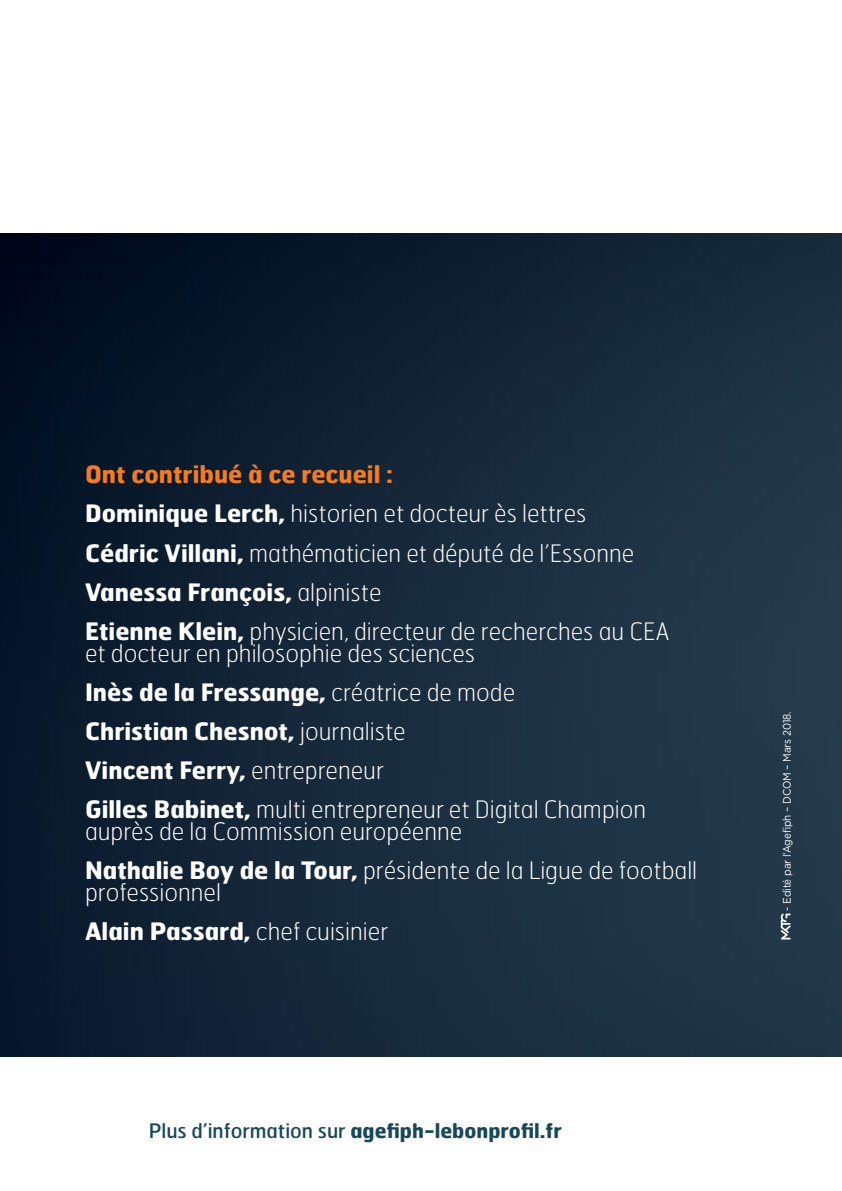
<style>
.page{position:relative;width:842px;height:1191px;background:#fff}
.page>*{position:absolute;margin:0;border:0;box-sizing:border-box;transform-origin:0 0}
.t1{font:100 24px/39px "Hermes";color:#fff}
.t2{font:700 20px "Hermes";color:#174859}
.t3{font:11px "Gotham";letter-spacing:-.01em;color:#fff;scale:.9 1}
.s1{font-weight:700;color:#f47b21}
.s2{font-weight:700}
.s3{font-weight:400}
</style>
<div class="page">
<img style="left:0;top:233px;width:842px;height:824px">
<svg style="left:781px;top:913px;width:10px;height:26px"></svg>
<p class="t1" style="left:85px;top:454px;width:586px"><span class="s1">Ont contribué à ce recueil :<br></span><span class="s2">Dominique Lerch,</span> historien et docteur ès lettres<br><span class="s2">Cédric Villani,</span> mathématicien et député de l’Essonne <span class="s2">Vanessa François,</span> alpiniste<br><span class="s2">Etienne Klein,</span> physicien, directeur de recherches au CEA</p>
<p class="t1" style="left:85px;top:632px;width:563px">et docteur en philosophie des sciences<br><span class="s2">Inès de la Fressange,</span> créatrice de mode<br><span class="s2">Christian Chesnot,</span> journaliste<br><span class="s2">Vincent Ferry,</span> entrepreneur<br><span class="s2">Gilles Babinet,</span> multi entrepreneur et Digital Champion</p>
<p class="t1" style="left:85px;top:810px;width:614px">auprès de la Commission européenne<br><span class="s2">Nathalie Boy de la Tour,</span> présidente de la Ligue de football</p>
<p class="t1" style="left:85px;top:871px;width:305px">professionnel<br><span class="s2">Alain Passard,</span> chef cuisinier</p>
<p class="t2" style="left:149px;top:1118px;width:414px"><span class="s3">Plus d’information sur</span> agefiph-lebonprofil.fr</p>
<p class="t3" style="left:780px;top:910px;width:223px;rotate:-90deg">- Edité par l’Agefiph – DCOM – Mars 2018.</p>
</div>
